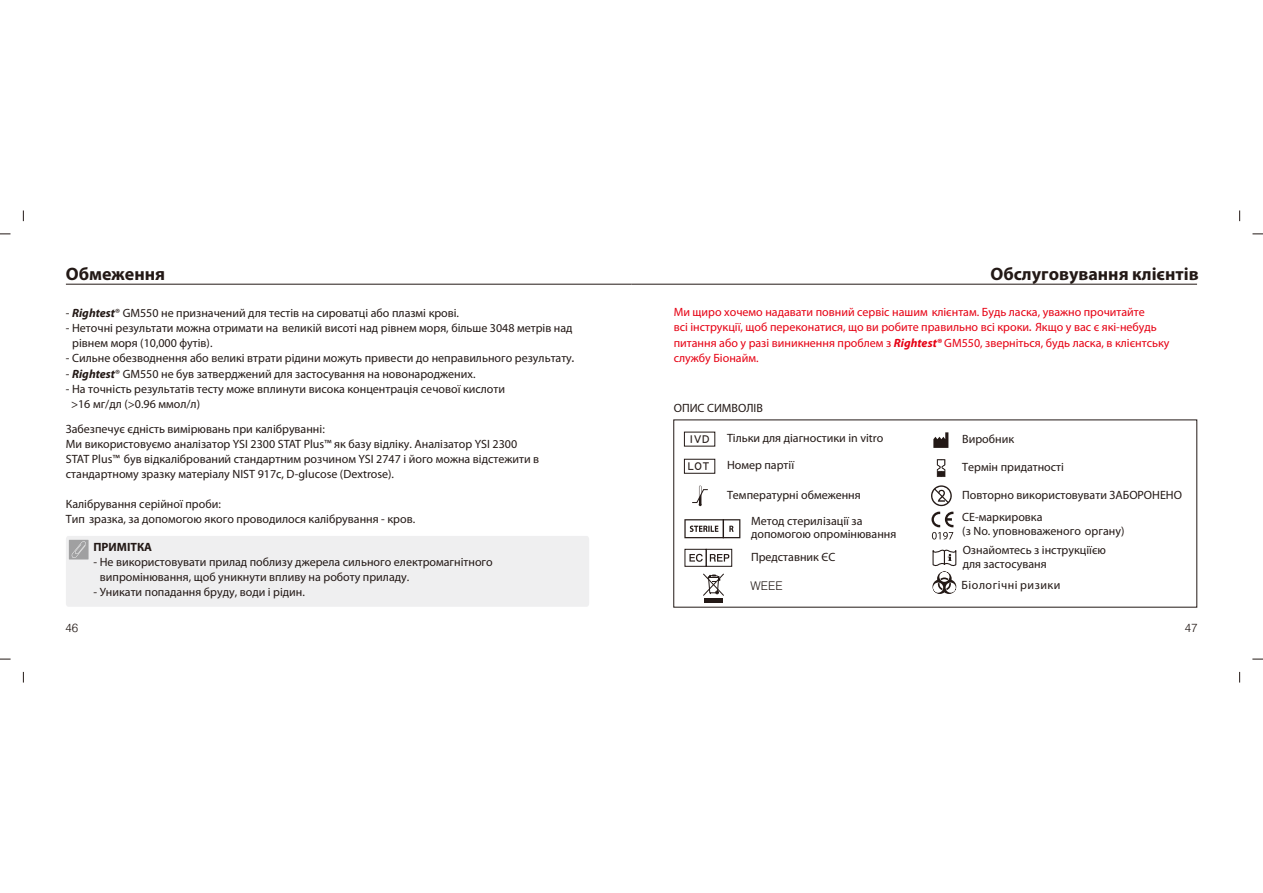
<style>
.page{position:relative;width:1263px;height:893px;background:#fff}
.page>*{position:absolute;margin:0;border:0;box-sizing:border-box;transform-origin:0 0}
.t1{font:700 18px "Myriad Pro";color:#231916}
.t2{font:12px/15px "Myriad Pro";color:#231916}
.t3{font:12px/15px "Myriad Pro";color:#e60013}
.t4{font:12px "Myriad Pro";letter-spacing:.04em;color:#231916}
.t5{font:300 12px "Swiss 721 BT";color:#231916}
.t6{font:700 12px "Myriad Pro";color:#231916}
.t7{font:11.55px "DF Hei Std W7";letter-spacing:.065em;color:#231916}
.s1{font-weight:700;font-style:italic}
.s2{font-family:"DF Hei Std W3"}
</style>
<div class="page">
<hr style="left:631px;top:284px;width:566px;height:1px;background:#231916">
<hr style="left:66px;top:284px;width:565px;height:1px;background:#231916">
<div style="left:66px;top:536px;width:523px;height:71px;background:#efeff0"></div>
<svg style="left:692px;top:486px;width:16px;height:20px"></svg>
<svg style="left:937px;top:459px;width:8px;height:18px"></svg>
<svg style="left:933px;top:432px;width:15px;height:16px"></svg>
<div style="left:684px;top:459px;width:31px;height:15px;border:1px solid #231916"></div>
<svg style="left:931px;top:485px;width:21px;height:21px"></svg>
<svg style="left:934px;top:488px;width:15px;height:15px"></svg>
<svg style="left:684px;top:519px;width:56px;height:19px"></svg>
<svg style="left:931px;top:512px;width:22px;height:27px"></svg>
<div style="left:684px;top:549px;width:23px;height:18px;border:1px solid #231916"></div>
<div style="left:706px;top:549px;width:26px;height:18px;border:1px solid #231916"></div>
<svg style="left:689px;top:554px;width:14px;height:8px"></svg>
<svg style="left:710px;top:554px;width:19px;height:8px"></svg>
<div style="left:704px;top:598px;width:19px;height:5px;background:#231916"></div>
<svg style="left:703px;top:573px;width:21px;height:23px"></svg>
<svg style="left:932px;top:549px;width:25px;height:45px"></svg>
<h1 class="t1" style="left:66px;top:266px;width:101px">Обмеження</h1>
<p class="t2" style="left:66px;top:306px;width:395px">- <span class="s1">Rightest</span>® GM550 не призначений для тестів на сироватці або плазмі крові.</p>
<p class="t2" style="left:72px;top:321px;width:502px;text-indent:-6px">- Неточні результати можна отримати на великій висоті над рівнем моря, більше 3048 метрів над рівнем моря (10,000 футів).</p>
<p class="t2" style="left:66px;top:351px;width:510px">- Сильне обезводнення або великі втрати рідини можуть привести до неправильного результату<span class="s2">.</span></p>
<p class="t2" style="left:66px;top:368px;width:411px">- <span class="s1">Rightest</span>® GM550 не був затверджений для застосування на новонароджених.</p>
<p class="t2" style="left:71px;top:382px;width:436px;text-indent:-5px">- На точність результатів тесту може вплинути висока концентрація сечової кислоти &gt;16 мг/дл (&gt;0.96 ммол/л)</p>
<p class="t2" style="left:66px;top:422px;width:475px">Забезпечує єдність вимірювань при калібруванні:<br>Ми використовуємо аналізатор YSI 2300 STAT Plus™ як базу відліку. Аналізатор YSI 2300<br>STAT Plus™ був відкалібрований стандартним розчином YSI 2747 і його можна відстежити в стандартному зразку матеріалу NIST 917c, D-glucose (Dextrose).</p>
<p class="t2" style="left:66px;top:497px;width:351px">Калібрування серійної проби:<br>Тип зразка, за допомогою якого проводилося калібрування - кров.</p>
<p class="t6" style="left:93px;top:542px;width:60px">ПРИМІТКА</p>
<p class="t2" style="left:100px;top:556px;width:394px;text-indent:-6px">- Не використовувати прилад поблизу джерела сильного електромагнітного випромінювання, щоб уникнути впливу на роботу приладу.</p>
<p class="t2" style="left:93px;top:586px;width:213px">- Уникати попадання бруду, води і рідин.</p>
<h1 class="t1" style="left:990px;top:266px;width:210px">Обслуговування клієнтів</h1>
<p class="t3" style="left:674px;top:305px;width:485px">Ми щиро хочемо надавати повний сервіс нашим клієнтам. Будь ласка, уважно прочитайте всі інструкції, щоб переконатися, що ви робите правильно всі кроки<span class="s2">.</span> Якщо у вас є які-небудь</p>
<p class="t3" style="left:674px;top:336px;width:497px">питання або у разі виникнення проблем з <span class="s1">Rightest®</span> GM550, зверніться, будь ласка, в клієнтську службу Біонайм.</p>
<p class="t2" style="left:674px;top:402px;width:91px">ОПИС СИМВОЛІВ</p>
<p class="t7" style="left:690px;top:433px;width:21px">IVD</p>
<p class="t2" style="left:727px;top:432px;width:158px">Тільки для діагностики in vitro</p>
<p class="t2" style="left:962px;top:433px;width:53px">Виробник</p>
<p class="t7" style="left:688px;top:460px;width:23px">LOT</p>
<p class="t2" style="left:727px;top:459px;width:69px">Номер партії</p>
<p class="t2" style="left:962px;top:460px;width:103px">Термін придатності</p>
<p class="t2" style="left:962px;top:488px;width:221px">Повторно використовувати ЗAБОРОНЕНО</p>
<p class="t2" style="left:751px;top:515px;width:147px;line-height:13.5px">Метод стерилізації за допомогою опромінювання</p>
<p class="t2" style="left:727px;top:488px;width:135px">Температурні обмеження</p>
<p class="t2" style="left:962px;top:511px;width:164px;line-height:13.5px">CE-маркировка<br>(з No. уповноваженого органу)</p>
<p class="t2" style="left:963px;top:545px;width:145px;line-height:13.5px">Оз айомтесь з інструкціїєю для застосуваня</p>
<p class="t2" style="left:976px;top:544px;width:8px">н</p>
<p class="t2" style="left:751px;top:550px;width:86px">Представник ЄС</p>
<p class="t5" style="left:750px;top:581px;width:34px">WEEE</p>
<p class="t4" style="left:961px;top:579px;width:100px">Біологічні ризики</p>
<p class="t5" style="left:66px;top:623px;width:14px">46</p>
<p class="t5" style="left:1185px;top:623px;width:14px">47</p>
</div>
